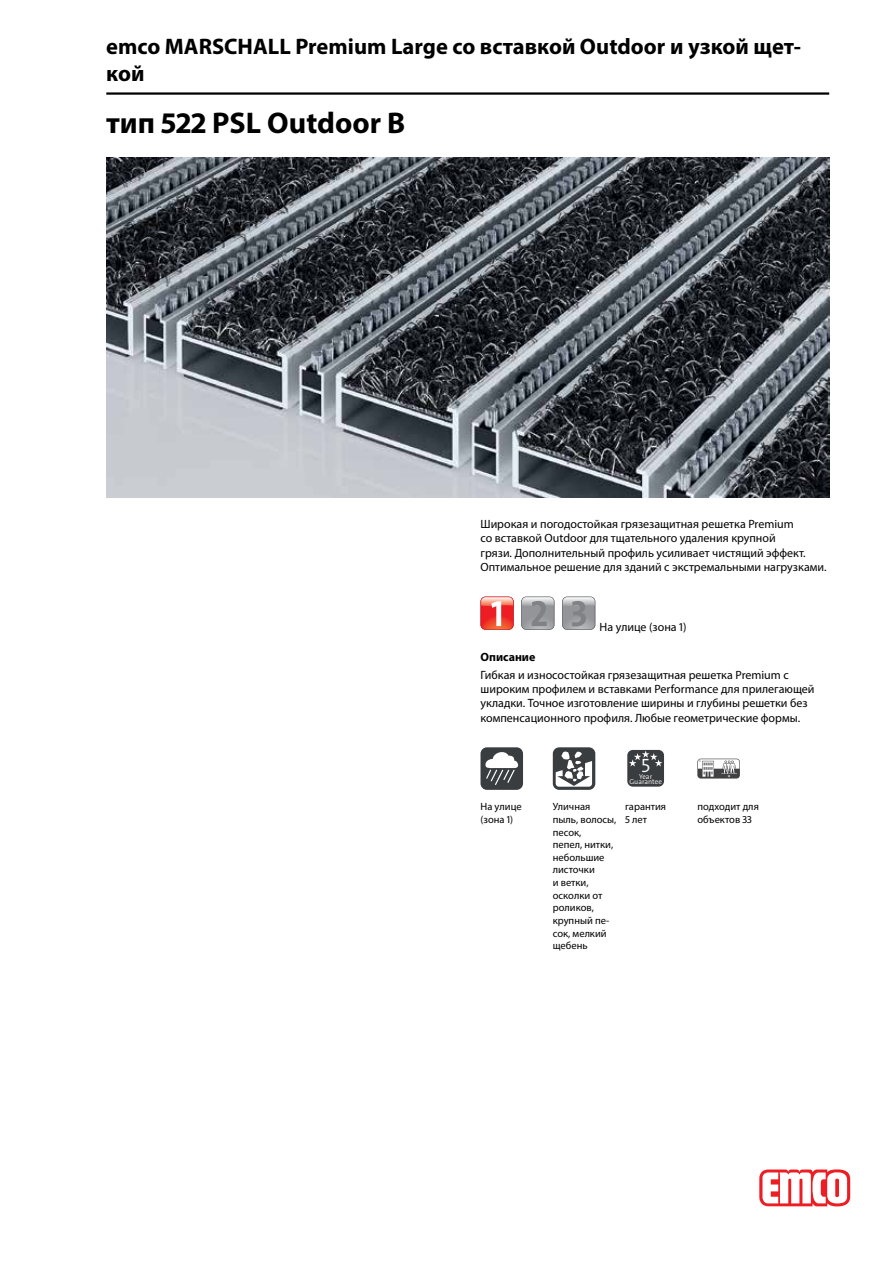
<style>
.page{position:relative;width:893px;height:1263px;background:#fff}
.page>*{position:absolute;margin:0;border:0;box-sizing:border-box;transform-origin:0 0}
.t1{font:700 30px "Myriad Pro";color:#000}
.t2{font:700 22.5px/27px "Myriad Pro";color:#000}
.t3{font:300 19.5px "The Sans Os F";color:#fff}
.t4{font:12px/14.4px "Myriad Pro";color:#000}
.t5{font:700 12px "Myriad Pro";color:#000}
.t6{font:10.5px/12.6px "Myriad Pro";color:#000}
.t7{font:300 7.05px/5.2px "The Sans Os F";color:#fff;text-align:center}
</style>
<div class="page">
<img style="left:106px;top:157px;width:723px;height:340px">
<hr style="left:106px;top:92px;width:723px;height:3px;background:#000">
<svg style="left:759px;top:1169px;width:91px;height:37px"></svg>
<svg style="left:521px;top:597px;width:33px;height:33px"></svg>
<svg style="left:562px;top:597px;width:33px;height:33px"></svg>
<svg style="left:480px;top:597px;width:34px;height:33px"></svg>
<div style="left:480px;top:747px;width:43px;height:43px;background:#3a3d40;border-radius:6px"></div>
<svg style="left:485px;top:752px;width:34px;height:33px"></svg>
<div style="left:553px;top:747px;width:42px;height:43px;background:#3a3d40;border-radius:6px"></div>
<svg style="left:556px;top:751px;width:36px;height:36px"></svg>
<div style="left:627px;top:750px;width:37px;height:37px;background:#3a3d40;border-radius:5px"></div>
<svg style="left:629px;top:750px;width:33px;height:16px"></svg>
<svg style="left:697px;top:759px;width:43px;height:19px"></svg>
<h2 class="t2" style="left:106px;top:32px;width:696px">emco MARSCHALL Premium Large со вставкой Outdoor и узкой щет&shy;кой</h2>
<h1 class="t1" style="left:106px;top:103px;width:301px">тип 522 PSL Outdoor B</h1>
<p class="t4" style="left:480px;top:516px;width:348px">Широкая и погодостойкая грязезащитная решетка Premium<br>со вставкой Outdoor для тщательного удаления крупной<br>грязи. Дополнительный профиль усиливает чистящий эффект.<br>Оптимальное решение для зданий с экстремальными нагрузками.</p>
<p class="t4" style="left:600px;top:619px;width:88px">На улице (зона 1)</p>
<p class="t5" style="left:480px;top:649px;width:56px">Описание</p>
<p class="t4" style="left:480px;top:667px;width:336px">Гибкая и износостойкая грязезащитная решетка Premium с широким профилем и вставками Performance для прилегающей укладки. Точное изготовление ширины и глубины решетки без компенсационного профиля. Любые геометрические формы.</p>
<p class="t6" style="left:480px;top:800px;width:43px">На улице (зона 1)</p>
<p class="t6" style="left:553px;top:800px;width:65px">Уличная пыль, волосы, песок,<br>пепел, нитки, небольшие листочки<br>и ветки, осколки от роликов, крупный пе&shy;сок, мелкий щебень</p>
<h3 class="t3" style="left:641px;top:753px;width:10px">5</h3>
<p class="t7" style="left:629px;top:774px;width:34px">Year<br>Guarantee</p>
<p class="t6" style="left:625px;top:800px;width:43px">гарантия<br>5 лет</p>
<p class="t6" style="left:697px;top:800px;width:63px">подходит для объектов 33</p>
</div>
